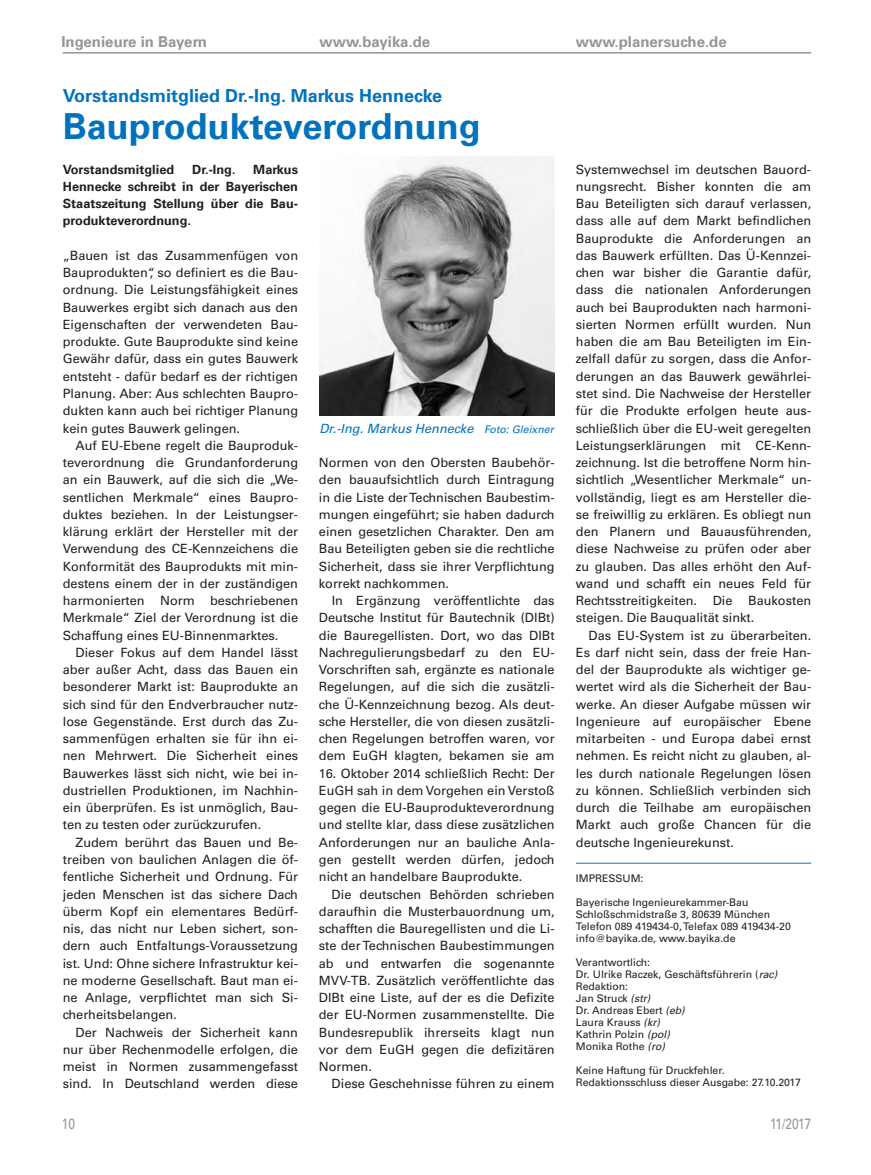
<style>
.page{position:relative;width:871px;height:1175px;background:#fff}
.page>*{position:absolute;margin:0;border:0;box-sizing:border-box;transform-origin:0 0}
.t1{font:700 36px "Univers";color:#0073bc}
.t2{font:700 18px "Univers";color:#0073bc}
.t3{font:700 15px "Univers";color:#939598}
.t4{font:15px "Univers";letter-spacing:-.015em;color:#939598;scale:.8 1}
.t5{font:12.75px/17.2px "Univers";color:#231f20;text-align:justify}
.t6{font:700 12.75px/17.2px "Univers";color:#231f20;text-align:justify}
.t7{font:italic 12.75px "Univers";color:#0073bc}
.t8{font:10.5px/12px "Univers";color:#231f20}
.s1{font-size:10.5px}
.s2{font-style:italic}
</style>
<div class="page">
<hr style="left:63px;top:52px;width:748px;height:2px;background:#939598">
<hr style="left:576px;top:862px;width:235px;height:1px;background:#0073bc">
<img style="left:319px;top:156px;width:236px;height:260px">
<p class="t3" style="left:61px;top:33px;width:147px">Ingenieure in Bayern</p>
<p class="t3" style="left:319px;top:33px;width:112px">www.bayika.de</p>
<p class="t3" style="left:576px;top:33px;width:153px">www.planersuche.de</p>
<h2 class="t2" style="left:63px;top:85px;width:381px">Vorstandsmitglied Dr.-Ing. Markus Hennecke</h2>
<h1 class="t1" style="left:63px;top:105px;width:420px">Bauprodukteverordnung</h1>
<p class="t6" style="left:63px;top:161px;width:113px">Vorstandsmitglied</p>
<p class="t6" style="left:192px;top:161px;width:45px">Dr.-Ing.</p>
<p class="t6" style="left:63px;top:161px;width:237px;text-indent:190px">Markus Hennecke schreibt in der Bayerischen Staatszeitung Stellung über die Bau&shy;produkteverordnung.</p>
<p class="t5" style="left:63px;top:248px;width:237px">„Bauen ist das Zusammenfügen von Bauprodukten“, so definiert es die Bau&shy;ordnung. Die Leistungsfähigkeit eines Bauwerkes ergibt sich danach aus den Eigenschaften der verwendeten Bau&shy;produkte. Gute Bauprodukte sind keine Gewähr dafür, dass ein gutes Bauwerk entsteht - dafür bedarf es der richtigen Planung. Aber: Aus schlechten Baupro&shy;dukten kann auch bei richtiger Planung kein gutes Bauwerk gelingen.</p>
<p class="t5" style="left:63px;top:438px;width:237px;text-indent:13px">Auf EU-Ebene regelt die Bauproduk&shy;teverordnung die Grundanforderung an ein Bauwerk, auf die sich die „We&shy;sentlichen Merkmale“ eines Baupro&shy;duktes beziehen. In der Leistungser&shy;klärung erklärt der Hersteller mit der Verwendung des CE-Kennzeichens die Konformität des Bauprodukts mit min&shy;destens einem der in der zuständigen harmonierten Norm beschriebenen Merkmale“ Ziel der Verordnung ist die Schaffung eines EU-Binnenmarktes.</p>
<p class="t5" style="left:63px;top:645px;width:237px;text-indent:13px">Dieser Fokus auf dem Handel lässt aber außer Acht, dass das Bauen ein besonderer Markt ist: Bauprodukte an sich sind für den Endverbraucher nutz&shy;lose Gegenstände. Erst durch das Zu&shy;sammenfügen erhalten sie für ihn ei&shy;nen Mehrwert. Die Sicherheit eines Bauwerkes lässt sich nicht, wie bei in&shy;dustriellen Produktionen, im Nachhin&shy;ein überprüfen. Es ist unmöglich, Bau&shy;ten zu testen oder zurückzurufen.</p>
<p class="t5" style="left:63px;top:834px;width:237px;text-indent:13px">Zudem berührt das Bauen und Be&shy;treiben von baulichen Anlagen die öf&shy;fentliche Sicherheit und Ordnung. Für jeden Menschen ist das sichere Dach überm Kopf ein elementares Bedürf&shy;nis, das nicht nur Leben sichert, son&shy;dern auch Entfaltungs-Voraussetzung ist. Und: Ohne sichere Infrastruktur kei&shy;ne moderne Gesellschaft. Baut man ei&shy;ne Anlage, verpflichtet man sich Si&shy;cherheitsbelangen.</p>
<p class="t5" style="left:63px;top:1024px;width:237px;text-indent:13px">Der Nachweis der Sicherheit kann nur über Rechenmodelle erfolgen, die meist in Normen zusammengefasst sind. In Deutschland werden diese</p>
<p class="t4" style="left:62px;top:1118px;width:18px">10</p>
<p class="t7" style="left:319px;top:423px;width:236px">Dr.-Ing. Markus Hennecke <span class="s1">Foto: Gleixner</span></p>
<p class="t5" style="left:319px;top:455px;width:237px">Normen von den Obersten Baubehör&shy;den bauaufsichtlich durch Eintragung in die Liste der Technischen Baubestim&shy;mungen eingeführt; sie haben dadurch einen gesetzlichen Charakter. Den am Bau Beteiligten geben sie die rechtliche Sicherheit, dass sie ihrer Verpflichtung korrekt nachkommen.</p>
<p class="t5" style="left:319px;top:593px;width:237px;text-indent:13px">In Ergänzung veröffentlichte das Deutsche Institut für Bautechnik (DIBt) die Bauregellisten. Dort, wo das DIBt Nachregulierungsbedarf zu den EU-Vorschriften sah, ergänzte es nationale Regelungen, auf die sich die zusätzli&shy;che Ü-Kennzeichnung bezog. Als deut&shy;sche Hersteller, die von diesen zusätzli&shy;chen Regelungen betroffen waren, vor dem EuGH klagten, bekamen sie am</p>
<p class="t5" style="left:319px;top:765px;width:237px">16. Oktober 2014 schließlich Recht: Der EuGH sah in dem Vorgehen ein Verstoß gegen die EU-Bauprodukteverordnung und stellte klar, dass diese zusätzlichen Anforderungen nur an bauliche Anla&shy;gen gestellt werden dürfen, jedoch nicht an handelbare Bauprodukte.</p>
<p class="t5" style="left:319px;top:886px;width:237px;text-indent:13px">Die deutschen Behörden schrieben daraufhin die Musterbauordnung um, schafften die Bauregellisten und die Li&shy;ste der Technischen Baubestimmungen ab und entwarfen die sogenannte MVV-TB. Zusätzlich veröffentlichte das DIBt eine Liste, auf der es die Defizite der EU-Normen zusammenstellte. Die Bundesrepublik ihrerseits klagt nun vor dem EuGH gegen die defizitären Normen.</p>
<p class="t5" style="left:332px;top:1076px;width:224px">Diese Geschehnisse führen zu einem</p>
<p class="t5" style="left:576px;top:162px;width:237px">Systemwechsel im deutschen Bauord&shy;nungsrecht. Bisher konnten die am Bau Beteiligten sich darauf verlassen, dass alle auf dem Markt befindlichen Bauprodukte die Anforderungen an das Bauwerk erfüllten. Das Ü-Kennzei&shy;chen war bisher die Garantie dafür, dass die nationalen Anforderungen auch bei Bauprodukten nach harmoni&shy;sierten Normen erfüllt wurden. Nun haben die am Bau Beteiligten im Ein&shy;zelfall dafür zu sorgen, dass die Anfor&shy;derungen an das Bauwerk gewährlei&shy;stet sind. Die Nachweise der Hersteller für die Produkte erfolgen heute aus&shy;schließlich über die EU-weit geregelten Leistungserklärungen mit CE-Kenn&shy;zeichnung. Ist die betroffene Norm hin&shy;sichtlich „Wesentlicher Merkmale“ un&shy;vollständig, liegt es am Hersteller die&shy;se freiwillig zu erklären. Es obliegt nun den Planern und Bauausführenden, diese Nachweise zu prüfen oder aber zu glauben. Das alles erhöht den Auf&shy;wand und schafft ein neues Feld für Rechtsstreitigkeiten. Die Baukosten steigen. Die Bauqualität sinkt.</p>
<p class="t5" style="left:576px;top:627px;width:237px;text-indent:13px">Das EU-System ist zu überarbeiten.<br>Es darf nicht sein, dass der freie Han&shy;del der Bauprodukte als wichtiger ge&shy;wertet wird als die Sicherheit der Bau&shy;werke. An dieser Aufgabe müssen wir Ingenieure auf europäischer Ebene mitarbeiten - und Europa dabei ernst nehmen. Es reicht nicht zu glauben, al&shy;les durch nationale Regelungen lösen zu können. Schließlich verbinden sich durch die Teilhabe am europäischen Markt auch große Chancen für die deutsche Ingenieurekunst.</p>
<p class="t8" style="left:576px;top:873px;width:69px">IMPRESSUM:</p>
<p class="t8" style="left:576px;top:897px;width:217px">Bayerische Ingenieurekammer-Bau Schloßschmidstraße 3, 80639 München Telefon 089 419434-0, Telefax 089 419434-20 info@bayika.de, www.bayika.de</p>
<p class="t8" style="left:576px;top:957px;width:203px">Verantwortlich:<br>Dr. Ulrike Raczek, Geschäftsführerin (<span class="s2">rac)<br></span>Redaktion:<br>Jan Struck <span class="s2">(str)<br></span>Dr. Andreas Ebert <span class="s2">(eb)<br></span>Laura Krauss <span class="s2">(kr)<br></span>Kathrin Polzin <span class="s2">(pol)<br></span>Monika Rothe <span class="s2">(ro)</span></p>
<p class="t8" style="left:576px;top:1065px;width:227px">Keine Haftung für Druckfehler.<br>Redaktionsschluss dieser Ausgabe: 27.10.2017</p>
<p class="t4" style="left:770px;top:1118px;width:53px">11/2017</p>
</div>
